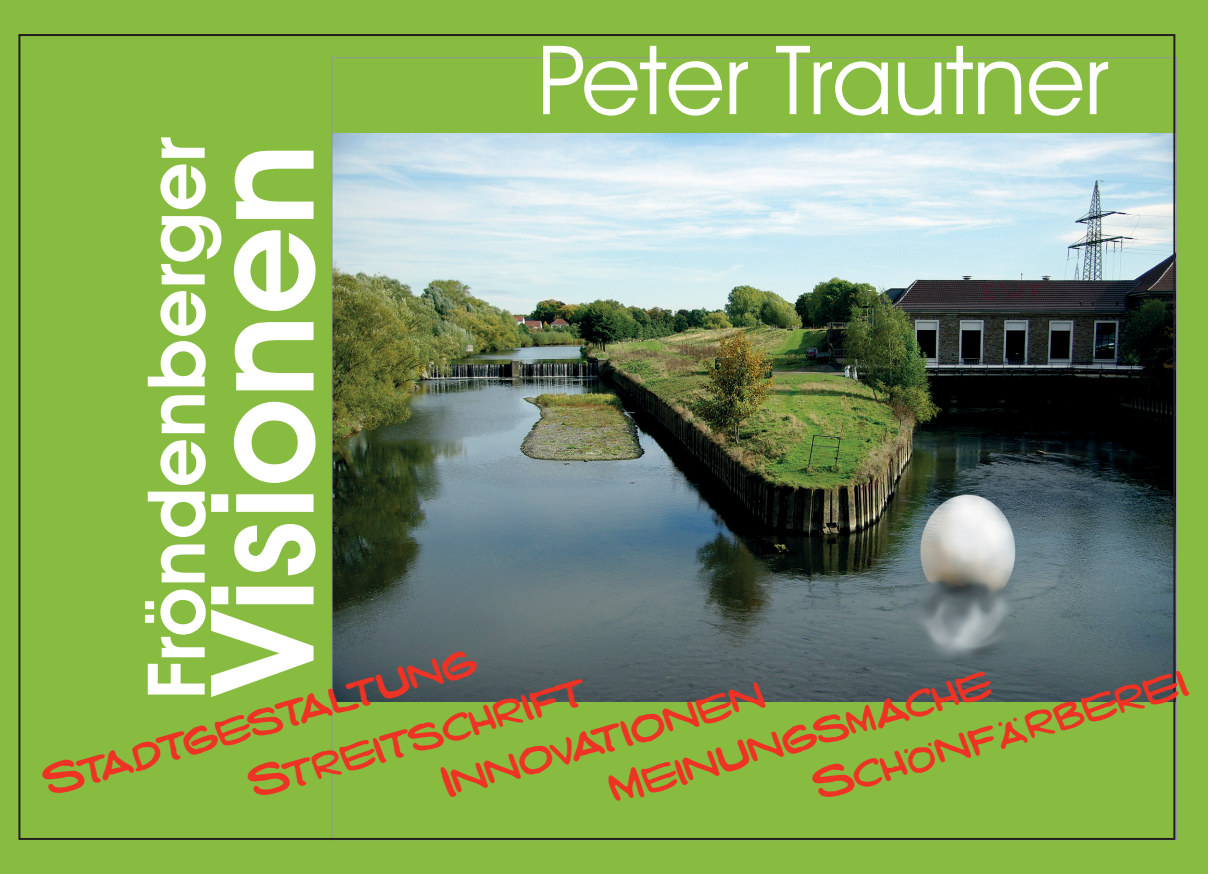
<style>
.page{position:relative;width:1208px;height:874px;background:#fff}
.page>*{position:absolute;margin:0;border:0;box-sizing:border-box;transform-origin:0 0}
.t1{font:600 144px "Avant Garde IT Cby BT";color:#fff}
.t2{font:96px "Avant Garde IT Cby BT";color:#fff}
.t3{font:600 80px "Avant Garde IT Cby BT";letter-spacing:.01em;color:#fff}
.t4{font:36px/59px "Carl Barks Script";color:#ee3224}
</style>
<div class="page">
<div style="left:0;top:0;width:1208px;height:873px;background:#87bc40"></div>
<img style="left:334px;top:134px;width:838px;height:567px">
<h2 class="t2" style="left:537px;top:22px;width:572px">Peter Trautner</h2>
<h3 class="t3" style="left:128px;top:699px;width:563px;rotate:-90deg">Fröndenberger</h3>
<h1 class="t1" style="left:176px;top:693px;width:552px;rotate:-90deg">Visionen</h1>
<p class="t4" style="left:225px;top:700px;width:352px;text-indent:-197px;rotate:-16deg">Stadtgestaltung<br>Streitschrift</p>
<p class="t4" style="left:806px;top:759px;width:389px;rotate:-16deg">Schönfärberei</p>
<p class="t4" style="left:602px;top:762px;width:398px;rotate:-16deg">Meinungsmache</p>
<p class="t4" style="left:436px;top:756px;width:334px;rotate:-16deg">Innovationen</p>
</div>
